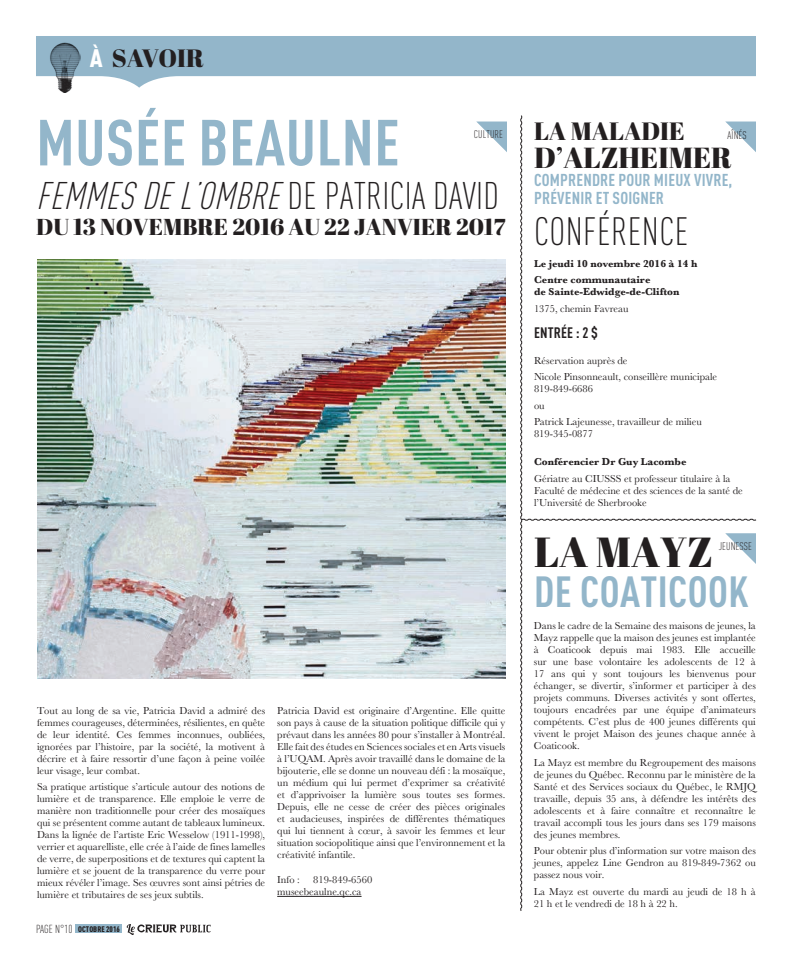
<style>
.page{position:relative;width:792px;height:972px;background:#fff}
.page>*{position:absolute;margin:0;border:0;box-sizing:border-box;transform-origin:0 0}
.t1{font:700 condensed 64px "DINOT";letter-spacing:.01em;color:#93b6ca}
.t2{font:700 condensed 43px "DINOT";letter-spacing:.01em;color:#93b6ca}
.t3{font:42px "Abril Fatface";color:#231f20}
.t4{font:300 condensed 39px "DINOT";letter-spacing:.01em;color:#231f20}
.t5{font:italic 300 condensed 38px "DINOT";color:#231f20}
.t6{font:29px "Abril Fatface";color:#231f20}
.t7{font:25px "Abril Fatface";color:#231f20}
.t8{font:23px "Abril Fatface";color:#231f20}
.t9{font:700 condensed 17px "DINOT";letter-spacing:.01em;color:#93b6ca}
.t10{font:700 condensed 15px "DINOT";color:#231f20}
.t11{font:300 condensed 11.5px "DINOT";color:#231f20}
.t12{font:300 condensed 11px "DINOT";letter-spacing:.01em;color:#231f20}
.t13{font:10.5px/12px "Baskerville";color:#231f20;text-align:justify}
.t14{font:700 10.5px/16.5px "Baskerville";color:#231f20}
.t15{font:900 condensed 8px "DINOT";letter-spacing:.01em;color:#231f20}
.s1{font-family:"DINOT";font-weight:900;font-stretch:condensed;color:#fff}
.s2{font-style:normal}
.s3{font-weight:300;font-size:11.5px}
</style>
<div class="page">
<div style="left:76px;top:924px;width:46px;height:9px;background:#93b6ca"></div>
<svg style="left:127px;top:924px;width:84px;height:11px"></svg>
<svg style="left:36px;top:36px;width:720px;height:52px;fill:#93b6ca"></svg>
<img style="left:50px;top:42px;width:31px;height:50px">
<hr style="left:277px;top:896px;width:85px;height:1px;background:#231f20">
<img style="left:37px;top:260px;width:468px;height:419px">
<svg style="left:477px;top:122px;width:30px;height:30px"></svg>
<svg style="left:520px;top:115px;width:237px;height:796px"></svg>
<h3 class="t7" style="left:90px;top:41px;width:85px"><span class="s1">À</span>SAVOIR</h3>
<h1 class="t1" style="left:36px;top:104px;width:365px">MUSÉE BEAULNE</h1>
<h3 class="t5" style="left:36px;top:174px;width:464px">FEMMES DEL’OMBRE<span class="s2">DE PATRICIA DAVID</span></h3>
<h3 class="t8" style="left:36px;top:211px;width:471px">DU 13 NOVEMBRE 2016 AU 22 JANVIER 2017</h3>
<p class="t12" style="left:474px;top:128px;width:31px">CULTURE</p>
<h3 class="t7" style="left:534px;top:114px;width:54px">LA MALADIE</h3>
<p class="t12" style="left:728px;top:128px;width:20px">AÎNÉS</p>
<h3 class="t6" style="left:534px;top:138px;width:50px">D’ALZHEIMER</h3>
<h3 class="t9" style="left:534px;top:170px;width:43px">COMPRENDRE</h3>
<h3 class="t9" style="left:618px;top:170px;width:44px">POUR MIEUX</h3>
<h3 class="t9" style="left:694px;top:170px;width:8px">VIVRE</h3>
<h3 class="t9" style="left:728px;top:170px;width:5px">,</h3>
<h3 class="t9" style="left:534px;top:188px;width:16px">PRÉVENIR</h3>
<h3 class="t9" style="left:596px;top:188px;width:53px">ETSOIGNER</h3>
<h3 class="t4" style="left:534px;top:209px;width:156px">CONFÉRENCE</h3>
<p class="t14" style="left:534px;top:255px;width:165px">Le jeudi 10 novembre 2016 à 14 h<br>Centre communautaire</p>
<p class="t14" style="left:534px;top:283px;width:147px">de Sainte-Edwidge-de-Clifton</p>
<p class="t13" style="left:534px;top:302px;width:96px">1375, chemin Favreau</p>
<h3 class="t10" style="left:534px;top:324px;width:8px">ENTRÉE</h3>
<h3 class="t10" style="left:576px;top:324px;width:23px">: 2 $</h3>
<p class="t13" style="left:534px;top:353px;width:185px;line-height:16px">Réservation auprès de<br>Nicole Pinsonneault, conseillère municipale</p>
<p class="t13" style="left:534px;top:381px;width:169px;line-height:16.5px;text-align:left">819-849-6686<br>ou<br>Patrick Lajeunesse, travailleur de milieu</p>
<p class="t13" style="left:534px;top:428px;width:61px">819-345-0877</p>
<p class="t14" style="left:534px;top:454px;width:154px">Conférencier Dr Guy Lacombe</p>
<p class="t13" style="left:534px;top:473px;width:210px;text-align:left">Gériatre au CIUSSS et professeur titulaire à la<br>Faculté de médecine et des sciences de la santé de l’Université de Sherbrooke</p>
<p class="t13" style="left:37px;top:705px;width:230px">Tout au long de sa vie, Patricia David a admiré des femmes courageuses, déterminées, résilientes, en quête de leur identité. Ces femmes inconnues, oubliées, ignorées par l’histoire, par la société, la motivent à décrire et à faire ressortir d’une façon à peine voilée leur visage, leur combat.</p>
<p class="t13" style="left:37px;top:781px;width:230px">Sa pratique artistique s’articule autour des notions de lumière et de transparence. Elle emploie le verre de manière non traditionnelle pour créer des mosaïques qui se présentent comme autant de tableaux lumineux.<br>Dans la lignée de l’artiste Eric Wesselow (1911-1998), verrier et aquarelliste, elle crée à l’aide de fines lamelles de verre, de superpositions et de textures qui captent la lumière et se jouent de la transparence du verre pour mieux révéler l’image. Ses œuvres sont ainsi pétries de lumière et tributaires de ses jeux subtils.</p>
<p class="t11" style="left:36px;top:922px;width:5px">PAGE</p>
<p class="t15" style="left:55px;top:924px;width:66px"><span class="s3">N°10</span> OCTOBRE 2016</p>
<p class="t13" style="left:277px;top:705px;width:230px">Patricia David est originaire d’Argentine. Elle quitte son pays à cause de la situation politique difficile qui y prévaut dans les années 80 pour s’installer à Montréal.<br>Elle fait des études en Sciences sociales et en Arts visuels à l’UQAM. Après avoir travaillé dans le domaine de la bijouterie, elle se donne un nouveau défi : la mosaïque, un médium qui lui permet d’exprimer sa créativité et d’apprivoiser la lumière sous toutes ses formes.<br>Depuis, elle ne cesse de créer des pièces originales et audacieuses, inspirées de différentes thématiques qui lui tiennent à cœur, à savoir les femmes et leur situation sociopolitique ainsi que l’environnement et la créativité infantile.</p>
<p class="t13" style="left:277px;top:874px;width:24px">Info :</p>
<p class="t13" style="left:277px;top:874px;width:97px;text-indent:36px">819-849-6560 museebeaulne.qc.ca</p>
<h3 class="t3" style="left:534px;top:523px;width:180px">LA MAYZ</h3>
<h2 class="t2" style="left:534px;top:566px;width:216px">DE COATICOOK</h2>
<p class="t12" style="left:719px;top:540px;width:35px">JEUNESSE</p>
<p class="t13" style="left:534px;top:620px;width:224px">Dans le cadre de la Semaine des maisons de jeunes, la Mayz rappelle que la maison des jeunes est implantée à Coaticook depuis mai 1983. Elle accueille sur une base volontaire les adolescents de 12 à 17 ans qui y sont toujours les bienvenus pour échanger, se divertir, s’informer et participer à des projets communs. Diverses activités y sont offertes, toujours encadrées par une équipe d’animateurs compétents. C’est plus de 400 jeunes différents qui vivent le projet Maison des jeunes chaque année à Coaticook.</p>
<p class="t13" style="left:534px;top:756px;width:224px">La Mayz est membre du Regroupement des maisons de jeunes du Québec. Reconnu par le ministère de la Santé et des Services sociaux du Québec, le RMJQ travaille, depuis 35 ans, à défendre les intérêts des adolescents et à faire connaître et reconnaître le travail accompli tous les jours dans ses 179 maisons des jeunes membres.</p>
<p class="t13" style="left:534px;top:845px;width:224px">Pour obtenir plus d’information sur votre maison des jeunes, appelez Line Gendron au 819-849-7362 ou passez nous voir.</p>
<p class="t13" style="left:534px;top:885px;width:223px">La Mayz est ouverte du mardi au jeudi de 18 h à<br>21 h et le vendredi de 18 h à 22 h.</p>
</div>
